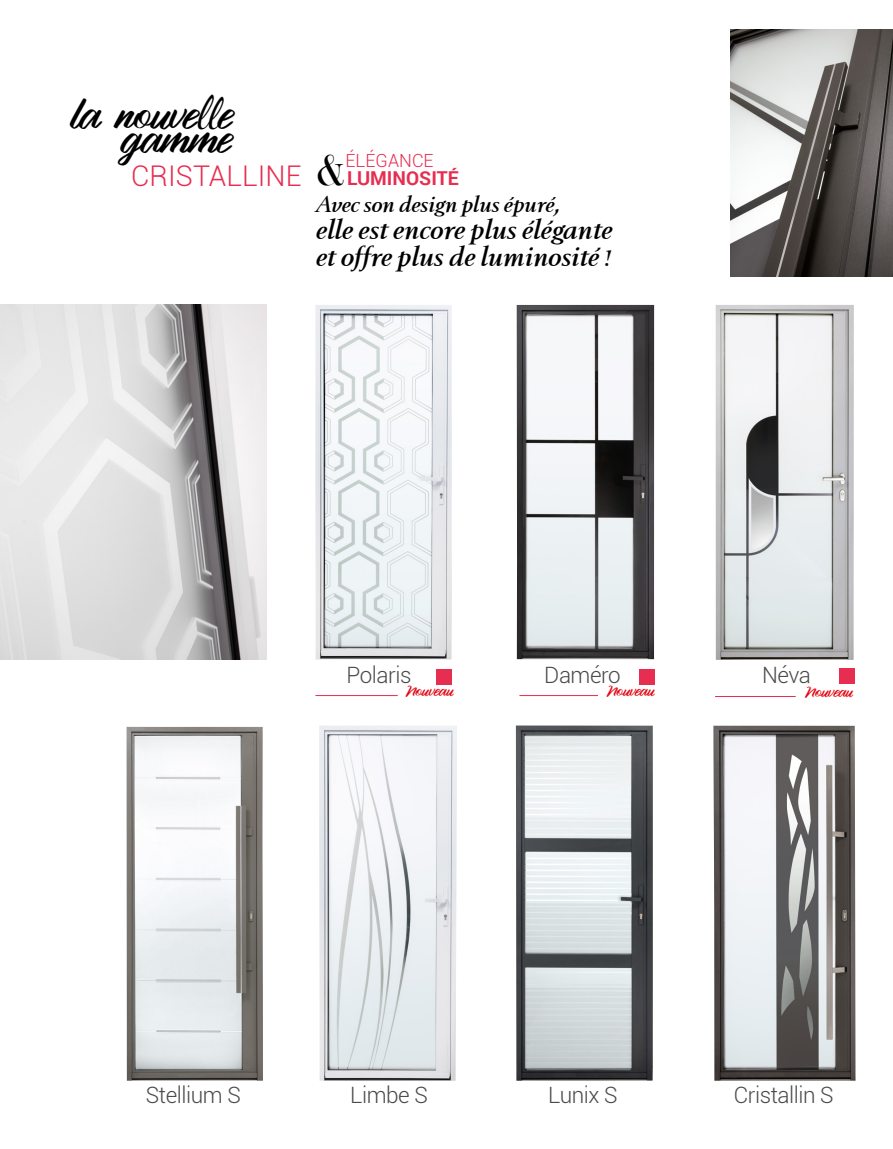
<style>
.page{position:relative;width:893px;height:1149px;background:#fff}
.page>*{position:absolute;margin:0;border:0;box-sizing:border-box;transform-origin:0 0}
.t1{font:46.5px "Clauster";letter-spacing:-.005em;color:#000}
.t2{font:italic 700 29.25px/27px "Berling T";color:#000}
.t3{font:300 28.5px "Roboto";color:#e72d50}
.t4{font:italic 700 23.85px "Berling T";color:#000}
.t5{font:300 22.5px "Roboto";letter-spacing:-.02em;color:#4a4a49}
.t6{font:700 19.2px "Roboto";color:#e72d50}
.t7{font:300 18.15px "Roboto";color:#e72d50}
.t8{font:16.95px "Clauster";letter-spacing:-.005em;color:#e30613}
.s1{font-family:"Dancing Script"}
.s2{font-family:"Didot";font-weight:400;font-size:41.4px;color:#000}
.s3{font-size:23.85px}
</style>
<div class="page">
<img style="left:517px;top:305px;width:137px;height:354px">
<img style="left:315px;top:305px;width:137px;height:354px">
<img style="left:716px;top:305px;width:138px;height:354px">
<img style="left:319px;top:726px;width:138px;height:354px">
<img style="left:516px;top:725px;width:137px;height:355px">
<img style="left:713px;top:725px;width:142px;height:355px">
<img style="left:127px;top:726px;width:136px;height:354px">
<div style="left:436px;top:668px;width:15px;height:16px;background:#e72d50"></div>
<div style="left:640px;top:669px;width:15px;height:15px;background:#e72d50"></div>
<div style="left:839px;top:668px;width:15px;height:15px;background:#e72d50"></div>
<hr style="left:315px;top:695px;width:83px;height:1px;background:#e72d50">
<hr style="left:519px;top:695px;width:79px;height:1px;background:#e72d50">
<hr style="left:715px;top:696px;width:81px;height:1px;background:#e72d50">
<img style="left:0;top:305px;width:266px;height:354px">
<img style="left:730px;top:30px;width:163px;height:246px">
<h1 class="t1" style="left:71px;top:89px;width:163px">la nouve<span class="s1">ll</span>e</h1>
<h1 class="t1" style="left:122px;top:113px;width:111px">gamme</h1>
<p class="t3" style="left:131px;top:156px;width:172px">CRISTALLINE</p>
<p class="t7" style="left:346px;top:148px;width:90px">ÉLÉGANCE</p>
<p class="t6" style="left:315px;top:165px;width:146px"><span class="s2">&amp;</span>LUMINOSITÉ</p>
<p class="t4" style="left:315px;top:191px;width:246px">Avec son design plus épuré,</p>
<h2 class="t2" style="left:315px;top:217px;width:298px">elle est encore plus élégante et offre plus de luminosité <span class="s3">!</span></h2>
<p class="t5" style="left:346px;top:659px;width:67px">Polaris</p>
<p class="t5" style="left:544px;top:659px;width:78px">Daméro</p>
<p class="t5" style="left:762px;top:659px;width:50px">Néva</p>
<p class="t8" style="left:406px;top:681px;width:50px">Nouveau</p>
<p class="t8" style="left:607px;top:681px;width:50px">Nouveau</p>
<p class="t8" style="left:805px;top:682px;width:50px">Nouveau</p>
<p class="t5" style="left:146px;top:1078px;width:97px">Stellium S</p>
<p class="t5" style="left:350px;top:1078px;width:79px">Limbe S</p>
<p class="t5" style="left:548px;top:1078px;width:71px">Lunix S</p>
<p class="t5" style="left:734px;top:1078px;width:101px">Cristallin S</p>
</div>
